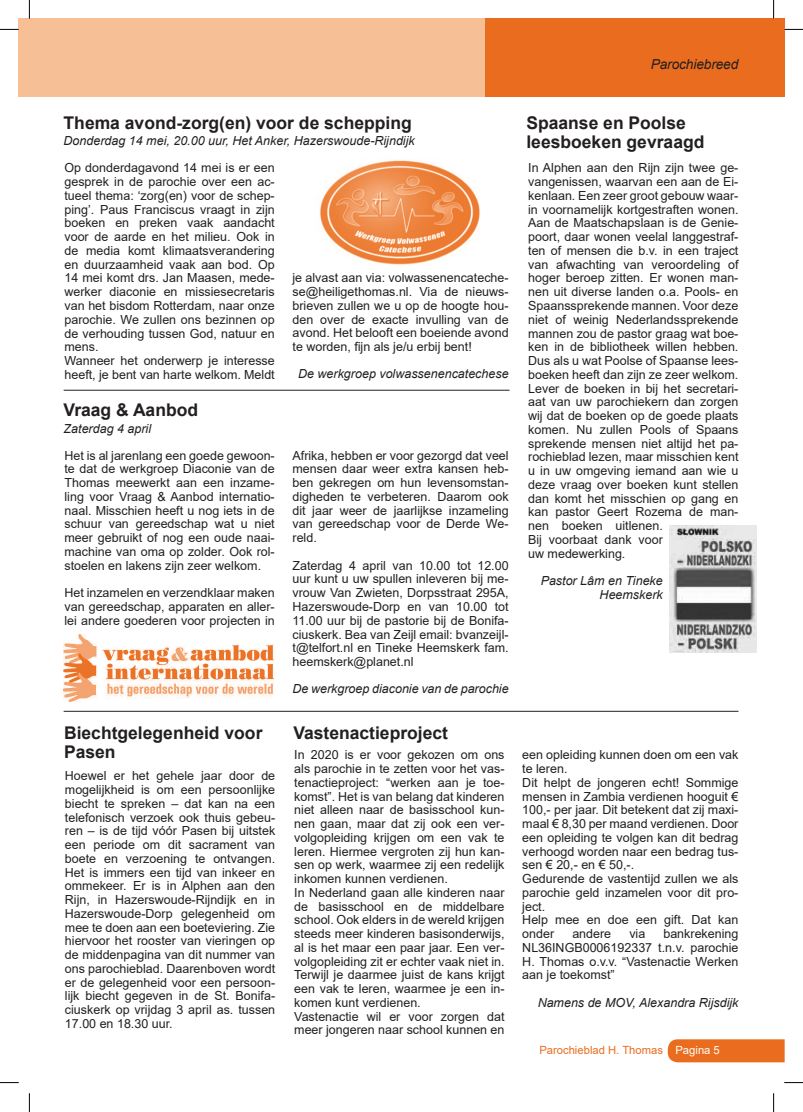
<style>
.page{position:relative;width:803px;height:1112px;background:#fff}
.page>*{position:absolute;margin:0;border:0;box-sizing:border-box;transform-origin:0 0}
.t1{font:700 17.5px/18.8px "Arial";color:#231f20}
.t2{font:italic 13.75px "Arial";letter-spacing:-.01em;color:#231f20}
.t3{font:12.5px/13.8px "Arial";color:#231f20;text-align:justify}
.t4{font:italic 12.5px/13.8px "Arial";color:#231f20;text-align:right}
.t5{font:11.25px "Arial";color:#ea6d1f}
.s1{color:#fff}
</style>
<div class="page">
<div style="left:19px;top:19px;width:473px;height:78px;background:#f7bf96"></div>
<div style="left:485px;top:19px;width:299px;height:78px;background:#ea6d1f"></div>
<div style="left:668px;top:1039px;width:116px;height:23px;background:#ea6d1f"></div>
<img style="left:320px;top:160px;width:160px;height:105px">
<hr style="left:64px;top:390px;width:445px;height:1px;background:#231f20">
<hr style="left:64px;top:711px;width:674px;height:1px;background:#231f20">
<img style="left:670px;top:525px;width:87px;height:127px">
<img style="left:64px;top:634px;width:210px;height:67px">
<svg style="left:0;top:29px;width:19px;height:1px"></svg>
<svg style="left:784px;top:29px;width:19px;height:1px"></svg>
<svg style="left:0;top:1082px;width:19px;height:1px"></svg>
<svg style="left:784px;top:1082px;width:19px;height:1px"></svg>
<svg style="left:29px;top:0;width:1px;height:19px"></svg>
<svg style="left:29px;top:1093px;width:1px;height:18px"></svg>
<svg style="left:773px;top:0;width:1px;height:19px"></svg>
<svg style="left:773px;top:1093px;width:1px;height:18px"></svg>
<p class="t2" style="left:651px;top:55px;width:89px">Parochiebreed</p>
<h1 class="t1" style="left:64px;top:114px;width:350px">Thema avond-zorg(en) voor de schepping</h1>
<p class="t4" style="left:64px;top:134px;width:353px">Donderdag 14 mei, 20.00 uur, Het Anker, Hazerswoude-Rijndijk</p>
<p class="t3" style="left:65px;top:161px;width:212px;text-align:left">Op donderdagavond 14 mei is er een gesprek in de parochie over een ac&shy;tueel thema: ‘zorg(en) voor de schep&shy;ping’. Paus Franciscus vraagt in zijn boeken en preken vaak aandacht voor de aarde en het milieu. Ook in de media komt klimaatsverandering en duurzaamheid vaak aan bod. Op 14 mei komt drs. Jan Maasen, mede&shy;werker diaconie en missiesecretaris van het bisdom Rotterdam, naar onze parochie. We zullen ons bezinnen op de verhouding tussen God, natuur en mens.<br>Wanneer het onderwerp je interesse heeft, je bent van harte welkom. Meldt</p>
<h1 class="t1" style="left:64px;top:401px;width:136px">Vraag &amp; Aanbod</h1>
<p class="t4" style="left:64px;top:421px;width:89px">Zaterdag 4 april</p>
<p class="t3" style="left:65px;top:448px;width:212px">Het is al jarenlang een goede gewoon&shy;te dat de werkgroep Diaconie van de Thomas meewerkt aan een inzame&shy;ling voor Vraag &amp; Aanbod internatio&shy;naal. Misschien heeft u nog iets in de schuur van gereedschap wat u niet meer gebruikt of nog een oude naai&shy;machine van oma op zolder. Ook rol&shy;stoelen en lakens zijn zeer welkom.</p>
<p class="t3" style="left:65px;top:585px;width:212px">Het inzamelen en verzendklaar maken van gereedschap, apparaten en aller&shy;lei andere goederen voor projecten in</p>
<h1 class="t1" style="left:64px;top:724px;width:200px">Biechtgelegenheid voor<br>Pasen</h1>
<p class="t3" style="left:65px;top:768px;width:212px">Hoewel er het gehele jaar door de mogelijkheid is om een persoonlijke biecht te spreken – dat kan na een telefonisch verzoek ook thuis gebeu&shy;ren – is de tijd vóór Pasen bij uitstek een periode om dit sacrament van boete en verzoening te ontvangen.<br>Het is immers een tijd van inkeer en ommekeer. Er is in Alphen aan den Rijn, in Hazerswoude-Rijndijk en in Hazerswoude-Dorp gelegenheid om mee te doen aan een boeteviering. Zie hiervoor het rooster van vieringen op de middenpagina van dit nummer van ons parochieblad. Daarenboven wordt er de gelegenheid voor een persoon&shy;lijk biecht gegeven in de St. Bonifa&shy;ciuskerk op vrijdag 3 april as. tussen 17.00 en 18.30 uur.</p>
<p class="t3" style="left:292px;top:271px;width:218px">je alvast aan via: volwassenencateche&shy;se@heiligethomas.nl. Via de nieuws&shy;brieven zullen we u op de hoogte hou&shy;den over de exacte invulling van de avond. Het belooft een boeiende avond te worden, fijn als je/u erbij bent!</p>
<p class="t4" style="left:298px;top:367px;width:212px">De werkgroep volwassenencatechese</p>
<p class="t3" style="left:292px;top:448px;width:218px">Afrika, hebben er voor gezorgd dat veel mensen daar weer extra kansen heb&shy;ben gekregen om hun levensomstan&shy;digheden te verbeteren. Daarom ook dit jaar weer de jaarlijkse inzameling van gereedschap voor de Derde We&shy;reld.</p>
<p class="t3" style="left:292px;top:558px;width:218px">Zaterdag 4 april van 10.00 tot 12.00 uur kunt u uw spullen inleveren bij me&shy;vrouw Van Zwieten, Dorpsstraat 295A, Hazerswoude-Dorp en van 10.00 tot 11.00 uur bij de pastorie bij de Bonifa&shy;ciuskerk. Bea van Zeijl email: bvanzeijl&shy;t@telfort.nl en Tineke Heemskerk fam. heemskerk@planet.nl</p>
<p class="t4" style="left:292px;top:681px;width:218px">De werkgroep diaconie van de parochie</p>
<h1 class="t1" style="left:293px;top:724px;width:156px">Vastenactieproject</h1>
<p class="t3" style="left:294px;top:747px;width:212px;text-align:left">In 2020 is er voor gekozen om ons als parochie in te zetten voor het vas&shy;tenactieproject: “werken aan je toe&shy;komst”. Het is van belang dat kinderen niet alleen naar de basisschool kun&shy;nen gaan, maar dat zij ook een ver&shy;volgopleiding krijgen om een vak te leren. Hiermee vergroten zij hun kan&shy;sen op werk, waarmee zij een redelijk inkomen kunnen verdienen.<br>In Nederland gaan alle kinderen naar de basisschool en de middelbare school. Ook elders in de wereld krijgen steeds meer kinderen basisonderwijs, al is het maar een paar jaar. Een ver&shy;volgopleiding zit er echter vaak niet in.<br>Terwijl je daarmee juist de kans krijgt een vak te leren, waarmee je een in&shy;komen kunt verdienen.<br>Vastenactie wil er voor zorgen dat meer jongeren naar school kunnen en</p>
<h1 class="t1" style="left:526px;top:114px;width:179px">Spaanse en Poolse leesboeken gevraagd</h1>
<p class="t3" style="left:528px;top:161px;width:212px;text-align:left">In Alphen aan den Rijn zijn twee ge&shy;vangenissen, waarvan een aan de Ei&shy;kenlaan. Een zeer groot gebouw waar&shy;in voornamelijk kortgestraften wonen.<br>Aan de Maatschapslaan is de Genie&shy;poort, daar wonen veelal langgestraf&shy;ten of mensen die b.v. in een traject van afwachting van veroordeling of hoger beroep zitten. Er wonen man&shy;nen uit diverse landen o.a. Pools- en Spaanssprekende mannen. Voor deze niet of weinig Nederlandssprekende mannen zou de pastor graag wat boe&shy;ken in de bibliotheek willen hebben.<br>Dus als u wat Poolse of Spaanse lees&shy;boeken heeft dan zijn ze zeer welkom.<br>Lever de boeken in bij het secretari&shy;aat van uw parochiekern dan zorgen wij dat de boeken op de goede plaats komen. Nu zullen Pools of Spaans sprekende mensen niet altijd het pa&shy;rochieblad lezen, maar misschien kent u in uw omgeving iemand aan wie u deze vraag over boeken kunt stellen dan komt het misschien op gang en kan pastor Geert Rozema de man&shy;nen boeken uitlenen.<br>Bij voorbaat dank voor<br>uw medewerking.</p>
<p class="t4" style="left:541px;top:574px;width:124px">Pastor Lâm en Tineke<br>Heemskerk</p>
<p class="t3" style="left:522px;top:747px;width:218px;text-align:left">een opleiding kunnen doen om een vak te leren.<br>Dit helpt de jongeren echt! Sommige mensen in Zambia verdienen hooguit €<br>100,- per jaar. Dit betekent dat zij maxi&shy;maal € 8,30 per maand verdienen. Door een opleiding te volgen kan dit bedrag verhoogd worden naar een bedrag tus&shy;sen € 20,- en € 50,-.<br>Gedurende de vastentijd zullen we als parochie geld inzamelen voor dit pro&shy;ject.<br>Help mee en doe een gift. Dat kan onder</p>
<p class="t3" style="left:522px;top:926px;width:218px;text-indent:141px">bankrekening NL36INGB0006192337 t.n.v. parochie H. Thomas o.v.v. “Vastenactie Werken aan je toekomst”</p>
<p class="t4" style="left:538px;top:995px;width:202px">Namens de MOV, Alexandra Rijsdijk</p>
<p class="t3" style="left:572px;top:926px;width:40px">andere</p>
<p class="t3" style="left:629px;top:926px;width:17px">via</p>
<p class="t5" style="left:539px;top:1042px;width:182px">Parochieblad H. Thomas <span class="s1">Pagina 5</span></p>
</div>
